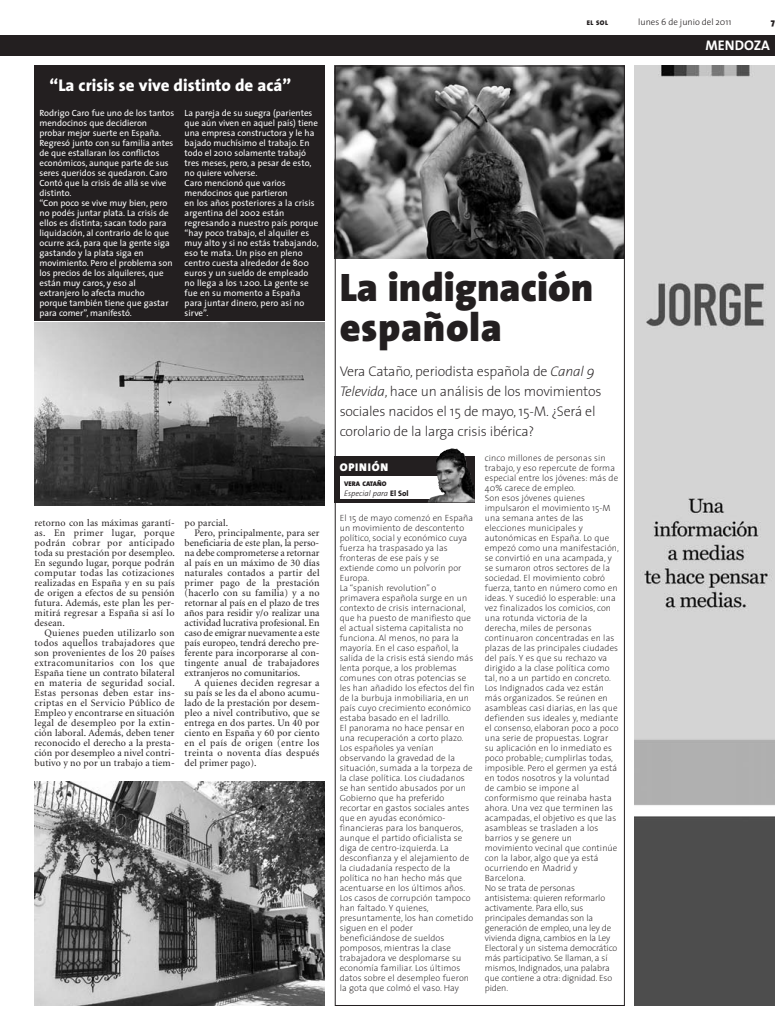
<style>
.page{position:relative;width:780px;height:1021px;background:#fff}
.page>*{position:absolute;margin:0;border:0;box-sizing:border-box;transform-origin:0 0}
.t1{font:900 40px/40px "The Sans";color:#231f20}
.t2{font:800 17px "The Sans";color:#fff}
.t3{font:200 14px/20px "The Sans";letter-spacing:-.015em;color:#231f20}
.t4{font:700 14px "The Sans";color:#fff}
.t5{font:900 11.2px "The Sans";letter-spacing:.065em;color:#fff}
.t6{font:10px/10px "Minion";letter-spacing:.015em;color:#231f20;text-align:justify}
.t7{font:10px "Minion";letter-spacing:.035em;color:#231f20}
.t8{font:200 9px/10px "The Sans";letter-spacing:.01em;color:#231f20}
.t9{font:9px/10px "The Sans";color:#fff}
.t10{font:300 9px "The Sans";color:#231f20}
.t11{font:900 9px "The Sans";color:#231f20}
.t12{font:italic 300 8px "The Sans";color:#231f20}
.t13{font:900 6.8px "The Sans";color:#231f20}
.t14{font:6.8px "The Sans Black Caps";color:#231f20}
.s1{font-style:italic}
.s2{font-weight:800;font-style:normal}
</style>
<div class="page">
<div style="left:35px;top:65px;width:290px;height:256px;background:#231f20"></div>
<img style="left:337px;top:67px;width:286px;height:192px">
<div style="left:0;top:35px;width:775px;height:20px;background:#231f20"></div>
<img style="left:35px;top:781px;width:290px;height:224px">
<img style="left:35px;top:322px;width:290px;height:184px">
<img style="left:635px;top:65px;width:140px;height:940px">
<div style="left:335px;top:456px;width:140px;height:47px;background:#231f20"></div>
<div style="left:339px;top:477px;width:130px;height:22px;background:#fff"></div>
<img style="left:427px;top:448px;width:48px;height:54px">
<h2 class="t2" style="left:49px;top:78px;width:243px">“La crisis se vive distinto de acá”</h2>
<p class="t9" style="left:39px;top:108px;width:136px">Rodrigo Caro fue uno de los tantos mendocinos que decidieron probar mejor suerte en España.<br>Regresó junto con su familia antes de que estallaran los conflictos económicos, aunque parte de sus seres queridos se quedaron. Caro<br>Contó que la crisis de allá se vive distinto.<br>“Con poco se vive muy bien, pero no podés juntar plata. La crisis de ellos es distinta; sacan todo para liquidación, al contrario de lo que ocurre acá, para que la gente siga gastando y la plata siga en movimiento. Pero el problema son los precios de los alquileres, que están muy caros, y eso al extranjero lo afecta mucho porque también tiene que gastar para comer”, manifestó.</p>
<p class="t9" style="left:185px;top:108px;width:136px">La pareja de su suegra (parientes que aún viven en aquel país) tiene una empresa constructora y le ha bajado muchísimo el trabajo. En todo el 2010 solamente trabajó tres meses, pero, a pesar de esto, no quiere volverse.<br>Caro mencionó que varios mendocinos que partieron<br>en los años posteriores a la crisis argentina del 2002 están regresando a nuestro país porque “hay poco trabajo, el alquiler es muy alto y si no estás trabajando, eso te mata. Un piso en pleno centro cuesta alrededor de 800 euros y un sueldo de empleado no llega a los 1.200. La gente se fue en su momento a España para juntar dinero, pero así no sirve”.</p>
<p class="t6" style="left:35px;top:518px;width:142px">retorno con las máximas garantí&shy;as. En primer lugar, porque podrán cobrar por anticipado toda su prestación por desempleo.<br>En segundo lugar, porque podrán computar todas las cotizaciones realizadas en España y en su país de origen a efectos de su pensión futura. Además, este plan les per&shy;mitirá regresar a España si así lo desean.</p>
<p class="t6" style="left:35px;top:628px;width:142px;text-indent:10px">Quienes pueden utilizarlo son todos aquellos trabajadores que son provenientes de los 20 países extracomunitarios con los que España tiene un contrato bilateral en materia de seguridad social.<br>Estas personas deben estar ins&shy;criptas en el Servicio Público de Empleo y encontrarse en situación legal de desempleo por la extin&shy;ción laboral. Además, deben tener reconocido el derecho a la presta&shy;ción por desempleo a nivel contri&shy;butivo y no por un trabajo a tiem-</p>
<p class="t6" style="left:185px;top:518px;width:45px">po parcial.</p>
<p class="t6" style="left:195px;top:528px;width:126px">Pero, principalmente, para ser</p>
<p class="t6" style="left:185px;top:538px;width:136px">beneficiaria de este plan, la perso-</p>
<p class="t6" style="left:185px;top:548px;width:136px">na debe comprometerse a retornar</p>
<p class="t6" style="left:185px;top:558px;width:136px">al país en un máximo de 30 días</p>
<p class="t6" style="left:185px;top:568px;width:136px">naturales contados a partir del</p>
<p class="t6" style="left:185px;top:578px;width:136px">primer pago de la prestación</p>
<p class="t6" style="left:185px;top:588px;width:136px">(hacerlo con su familia) y a no</p>
<p class="t6" style="left:185px;top:598px;width:136px">retornar al país en el plazo de tres</p>
<p class="t6" style="left:185px;top:608px;width:136px">años para residir y/o realizar una</p>
<p class="t6" style="left:185px;top:618px;width:136px">actividad lucrativa profesional. En</p>
<p class="t6" style="left:185px;top:628px;width:136px">caso de emigrar nuevamente a este</p>
<p class="t6" style="left:185px;top:638px;width:136px">país europeo, tendrá derecho pre-</p>
<p class="t6" style="left:185px;top:648px;width:136px">ferente para incorporarse al con-</p>
<p class="t6" style="left:185px;top:658px;width:136px">tingente anual de trabajadores</p>
<p class="t6" style="left:185px;top:668px;width:117px">extranjeros no comunitarios.</p>
<p class="t7" style="left:195px;top:678px;width:126px">A quienes deciden regresar a</p>
<p class="t6" style="left:185px;top:688px;width:136px">su país se les da el abono acumu-</p>
<p class="t6" style="left:185px;top:698px;width:137px">lado de la prestación por desem-</p>
<p class="t6" style="left:185px;top:708px;width:136px">pleo a nivel contributivo, que se</p>
<p class="t6" style="left:185px;top:718px;width:136px">entrega en dos partes. Un 40 por</p>
<p class="t6" style="left:185px;top:728px;width:136px">ciento en España y 60 por ciento</p>
<p class="t7" style="left:185px;top:738px;width:136px">en el país de origen (entre los</p>
<p class="t7" style="left:185px;top:748px;width:136px">treinta o noventa días después</p>
<p class="t6" style="left:185px;top:758px;width:74px">del primer pago).</p>
<p class="t14" style="left:586px;top:19px;width:23px">EL SOL</p>
<p class="t10" style="left:638px;top:19px;width:95px">lunes 6 de junio del 2011</p>
<p class="t11" style="left:770px;top:19px;width:6px">7</p>
<h3 class="t4" style="left:705px;top:40px;width:66px">MENDOZA</h3>
<h1 class="t1" style="left:339px;top:271px;width:255px">La indignación española</h1>
<h3 class="t3" style="left:339px;top:362px;width:263px">Vera Cataño, periodista española de <span class="s1">Canal 9<br>Televida</span>, hace un análisis de los movimientos sociales nacidos el 15 de mayo, 15-M. ¿Será el corolario de la larga crisis ibérica?</h3>
<p class="t5" style="left:339px;top:462px;width:50px">OPINIÓN</p>
<p class="t13" style="left:344px;top:481px;width:44px">VERA CATAÑO</p>
<p class="t12" style="left:344px;top:490px;width:66px">Especial para <span class="s2">El Sol</span></p>
<p class="t8" style="left:339px;top:513px;width:136px">El 15 de mayo comenzó en España un movimiento de descontento político, social y económico cuya fuerza ha traspasado ya las fronteras de ese país y se extiende como un polvorín por<br>Europa.<br>La “spanish revolution” o primavera española surge en un contexto de crisis internacional, que ha puesto de manifiesto que el actual sistema capitalista no funciona. Al menos, no para la mayoría. En el caso español, la salida de la crisis está siendo más lenta porque, a los problemas comunes con otras potencias se les han añadido los efectos del fin de la burbuja inmobiliaria, en un país cuyo crecimiento económico estaba basado en el ladrillo.<br>El panorama no hace pensar en una recuperación a corto plazo.<br>Los españoles ya venían observando la gravedad de la situación, sumada a la torpeza de la clase política. Los ciudadanos se han sentido abusados por un<br>Gobierno que ha preferido recortar en gastos sociales antes que en ayudas económico&shy;financieras para los banqueros, aunque el partido oficialista se diga de centro-izquierda. La desconfianza y el alejamiento de la ciudadanía respecto de la política no han hecho más que acentuarse en los últimos años.<br>Los casos de corrupción tampoco han faltado. Y quienes, presuntamente, los han cometido siguen en el poder beneficiándose de sueldos pomposos, mientras la clase trabajadora ve desplomarse su economía familiar. Los últimos datos sobre el desempleo fueron la gota que colmó el vaso. Hay</p>
<p class="t8" style="left:485px;top:453px;width:136px">cinco millones de personas sin trabajo, y eso repercute de forma especial entre los jóvenes: más de<br>40% carece de empleo.<br>Son esos jóvenes quienes impulsaron el movimiento 15-M una semana antes de las elecciones municipales y autonómicas en España. Lo que empezó como una manifestación, se convirtió en una acampada, y se sumaron otros sectores de la sociedad. El movimiento cobró fuerza, tanto en número como en ideas. Y sucedió lo esperable: una vez finalizados los comicios, con una rotunda victoria de la derecha, miles de personas continuaron concentradas en las plazas de las principales ciudades del país. Y es que su rechazo va dirigido a la clase política como tal, no a un partido en concreto.<br>Los Indignados cada vez están más organizados. Se reúnen en asambleas casi diarias, en las que defienden sus ideales y, mediante el consenso, elaboran poco a poco una serie de propuestas. Lograr su aplicación en lo inmediato es poco probable; cumplirlas todas, imposible. Pero el germen ya está en todos nosotros y la voluntad de cambio se impone al conformismo que reinaba hasta ahora. Una vez que terminen las acampadas, el objetivo es que las asambleas se trasladen a los barrios y se genere un movimiento vecinal que continúe con la labor, algo que ya está ocurriendo en Madrid y<br>Barcelona.<br>No se trata de personas antisistema: quieren reformarlo activamente. Para ello, sus principales demandas son la generación de empleo, una ley de vivienda digna, cambios en la Ley<br>Electoral y un sistema democrático más participativo. Se llaman, a sí mismos, Indignados, una palabra que contiene a otra: dignidad. Eso piden.</p>
</div>
